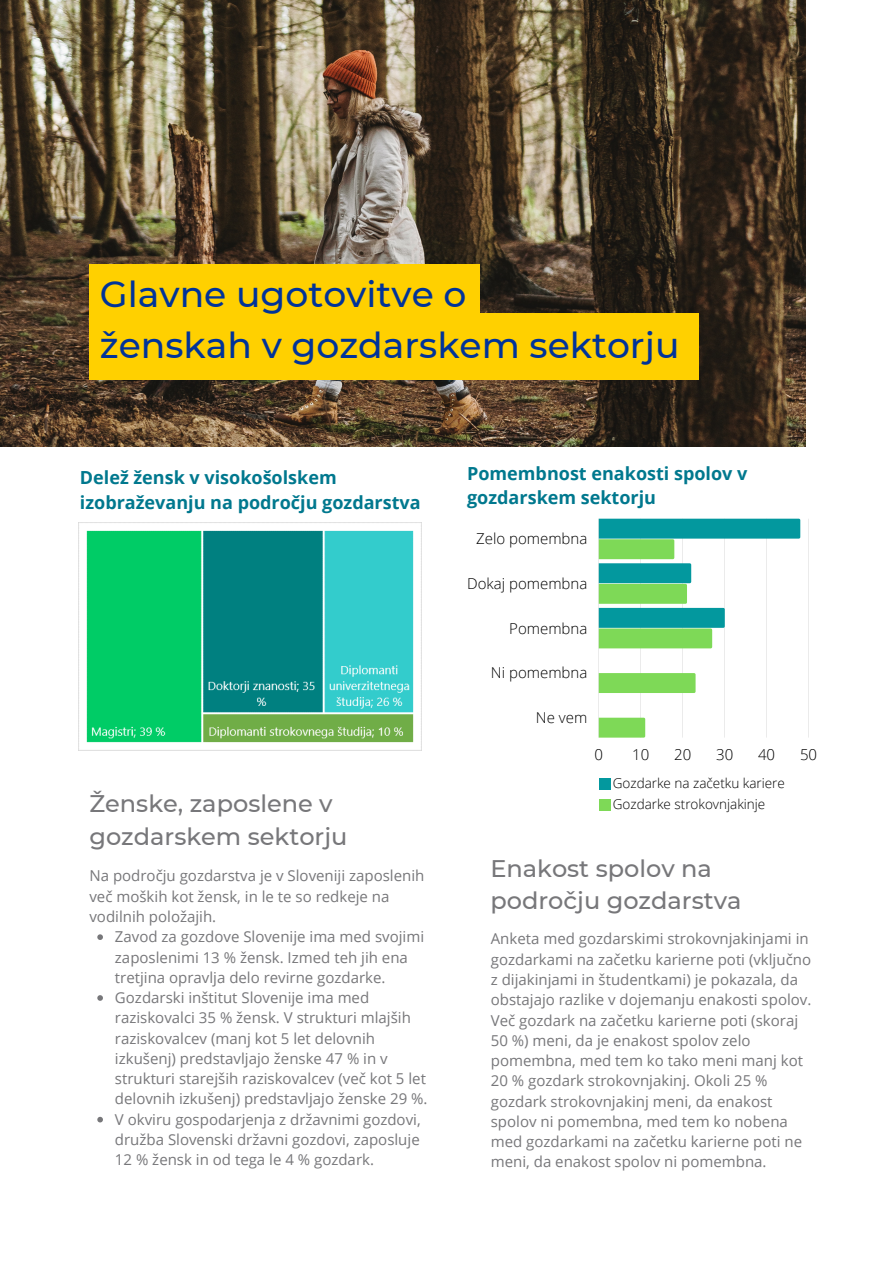
<style>
.page{position:relative;width:894px;height:1264px;background:#fff}
.page>*{position:absolute;margin:0;border:0;box-sizing:border-box;transform-origin:0 0}
.t1{font:500 36.15px "Montserrat";color:#039}
.t2{font:500 24px/32.7px "Montserrat";color:#77777a}
.t3{font:700 18px/24.8px "Open Sans";color:#00788e}
.t4{font:15px/20.2px "Open Sans";color:#77777a}
.t5{font:300 15px "Open Sans";color:#000}
.t6{font:300 13.5px "Open Sans";color:#000}
</style>
<div class="page">
<img style="left:0;top:0;width:805px;height:446px">
<div style="left:89px;top:313px;width:609px;height:67px;background:#ffd000"></div>
<div style="left:89px;top:264px;width:391px;height:55px;background:#ffd000"></div>
<hr style="left:598px;top:518px;width:1px;height:219px;background:#000">
<hr style="left:640px;top:518px;width:1px;height:219px;background:#000">
<hr style="left:682px;top:518px;width:1px;height:219px;background:#000">
<hr style="left:724px;top:518px;width:1px;height:219px;background:#000">
<hr style="left:766px;top:518px;width:1px;height:219px;background:#000">
<hr style="left:808px;top:518px;width:1px;height:219px;background:#000">
<svg style="left:598px;top:518px;width:202px;height:130px"></svg>
<div style="left:598px;top:673px;width:97px;height:20px;background:#7ed957"></div>
<svg style="left:598px;top:717px;width:47px;height:20px"></svg>
<div style="left:599px;top:778px;width:11px;height:12px;background:#03989e"></div>
<div style="left:599px;top:799px;width:11px;height:11px;background:#7ed957"></div>
<img style="left:86px;top:530px;width:328px;height:213px">
<svg style="left:97px;top:934px;width:6px;height:6px"></svg>
<svg style="left:97px;top:995px;width:6px;height:5px"></svg>
<svg style="left:97px;top:1116px;width:6px;height:6px"></svg>
<p class="t1" style="left:100px;top:272px;width:368px">Glavne ugotovitve o</p>
<p class="t1" style="left:100px;top:322px;width:581px">ženskah v gozdarskem sektorju</p>
<p class="t3" style="left:80px;top:464px;width:342px">Delež žensk v visokošolskem izobraževanju na področju gozdarstva</p>
<p class="t2" style="left:89px;top:787px;width:259px">Ženske, zaposlene v gozdarskem sektorju</p>
<p class="t4" style="left:89px;top:865px;width:336px">Na področju gozdarstva je v Sloveniji zaposlenih več moških kot žensk, in le te so redkeje na vodilnih položajih.</p>
<p class="t4" style="left:115px;top:926px;width:310px">Zavod za gozdove Slovenije ima med svojimi zaposlenimi 13 % žensk. Izmed teh jih ena tretjina opravlja delo revirne gozdarke.</p>
<p class="t4" style="left:115px;top:987px;width:314px">Gozdarski inštitut Slovenije ima med raziskovalci 35 % žensk. V strukturi mlajših raziskovalcev (manj kot 5 let delovnih izkušenj) predstavljajo ženske 47 % in v strukturi starejših raziskovalcev (več kot 5 let delovnih izkušenj) predstavljajo ženske 29 %.</p>
<p class="t4" style="left:115px;top:1108px;width:307px;text-align:justify">V okviru gospodarjenja z državnimi gozdovi, družba Slovenski državni gozdovi, zaposluje 12 % žensk in od tega le 4 % gozdark.</p>
<p class="t3" style="left:467px;top:460px;width:282px">Pomembnost enakosti spolov v gozdarskem sektorju</p>
<p class="t5" style="left:476px;top:528px;width:113px">Zelo pomembna</p>
<p class="t5" style="left:467px;top:573px;width:122px">Dokaj pomembna</p>
<p class="t5" style="left:509px;top:617px;width:80px">Pomembna</p>
<p class="t5" style="left:491px;top:662px;width:98px">Ni pomembna</p>
<p class="t5" style="left:536px;top:706px;width:53px">Ne vem</p>
<p class="t5" style="left:594px;top:743px;width:10px">0</p>
<p class="t5" style="left:632px;top:743px;width:19px">10</p>
<p class="t5" style="left:674px;top:743px;width:19px">20</p>
<p class="t5" style="left:716px;top:743px;width:19px">30</p>
<p class="t5" style="left:757px;top:743px;width:19px">40</p>
<p class="t5" style="left:799px;top:743px;width:19px">50</p>
<p class="t6" style="left:612px;top:773px;width:174px">Gozdarke na začetku kariere</p>
<p class="t6" style="left:612px;top:794px;width:154px">Gozdarke strokovnjakinje</p>
<p class="t2" style="left:490px;top:851px;width:253px">Enakost spolov na področju gozdarstva</p>
<p class="t4" style="left:490px;top:928px;width:322px">Anketa med gozdarskimi strokovnjakinjami in gozdarkami na začetku karierne poti (vključno z dijakinjami in študentkami) je pokazala, da obstajajo razlike v dojemanju enakosti spolov.<br>Več gozdark na začetku karierne poti (skoraj 50 %) meni, da je enakost spolov zelo pomembna, med tem ko tako meni manj kot 20 % gozdark strokovnjakinj. Okoli 25 % gozdark strokovnjakinj meni, da enakost spolov ni pomembna, med tem ko nobena med gozdarkami na začetku karierne poti ne meni, da enakost spolov ni pomembna.</p>
</div>
